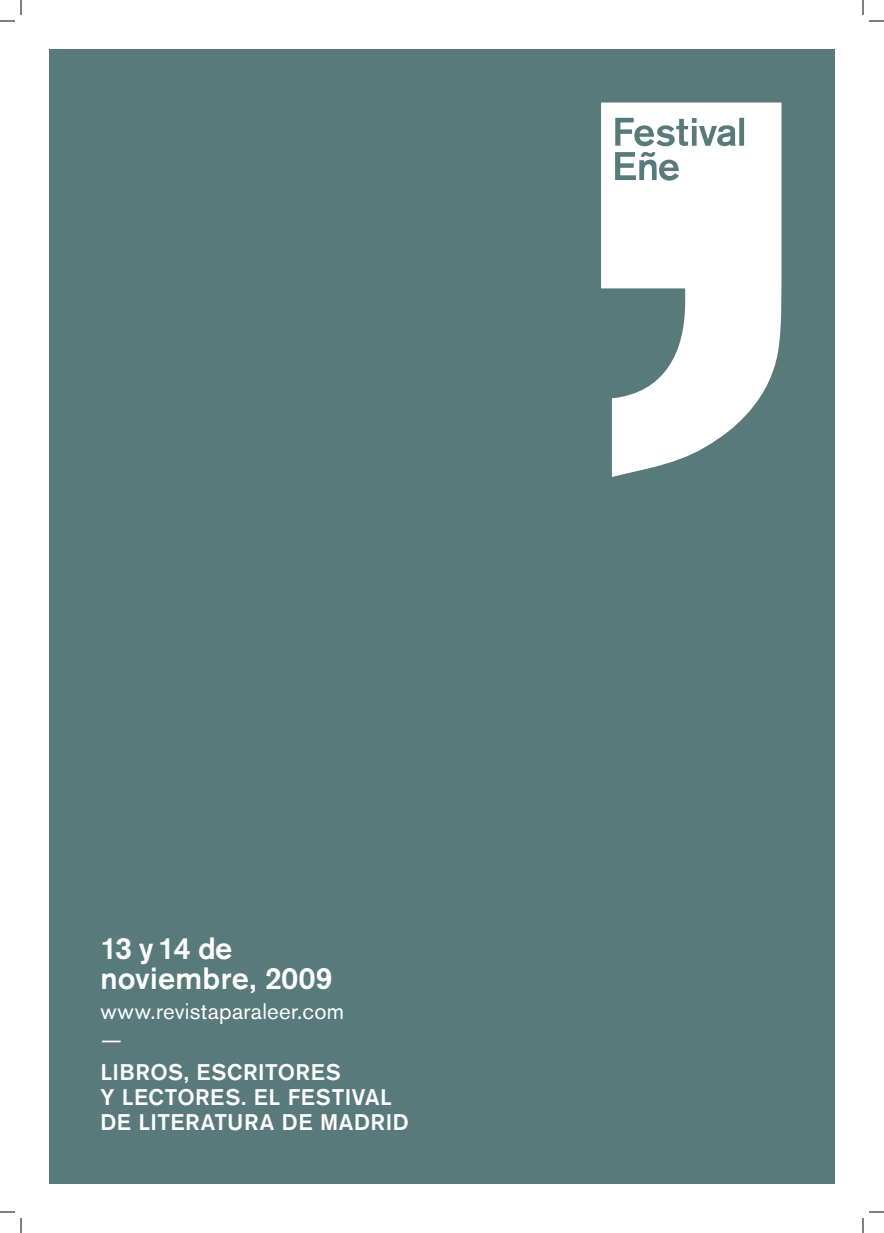
<style>
.page{position:relative;width:884px;height:1233px;background:#fff}
.page>*{position:absolute;margin:0;border:0;box-sizing:border-box;transform-origin:0 0}
.t1{font:500 30.6px/29.8px "Akzidenz Grotesk BQ";letter-spacing:.005em;color:#fff}
.t2{font:500 22.4px/25.2px "Akzidenz Grotesk BQ";letter-spacing:.025em;color:#fff}
.t3{font:22.4px "Akzidenz Grotesk BQ";letter-spacing:.01em;color:#fff}
</style>
<div class="page">
<div style="left:49px;top:49px;width:786px;height:1134px;background:#587a7b"></div>
<svg style="left:601px;top:102px;width:180px;height:375px;fill:#fff"></svg>
<svg style="left:102px;top:1040px;width:19px;height:2px"></svg>
<svg style="left:0;top:1211px;width:15px;height:1px"></svg>
<svg style="left:869px;top:1211px;width:15px;height:1px"></svg>
<svg style="left:0;top:0;width:22px;height:22px"></svg>
<svg style="left:20px;top:1218px;width:2px;height:15px"></svg>
<svg style="left:862px;top:0;width:22px;height:22px"></svg>
<svg style="left:862px;top:1218px;width:2px;height:15px"></svg>
<p class="t1" style="left:100px;top:933px;width:234px">13 y 14 de noviembre, 2009</p>
<p class="t3" style="left:100px;top:997px;width:245px">www.revistaparaleer.com</p>
<p class="t2" style="left:100px;top:1059px;width:310px">LIBROS, ESCRITORES<br>Y LECTORES. EL FESTIVAL<br>DE LITERATURA DE MADRID</p>
</div>
